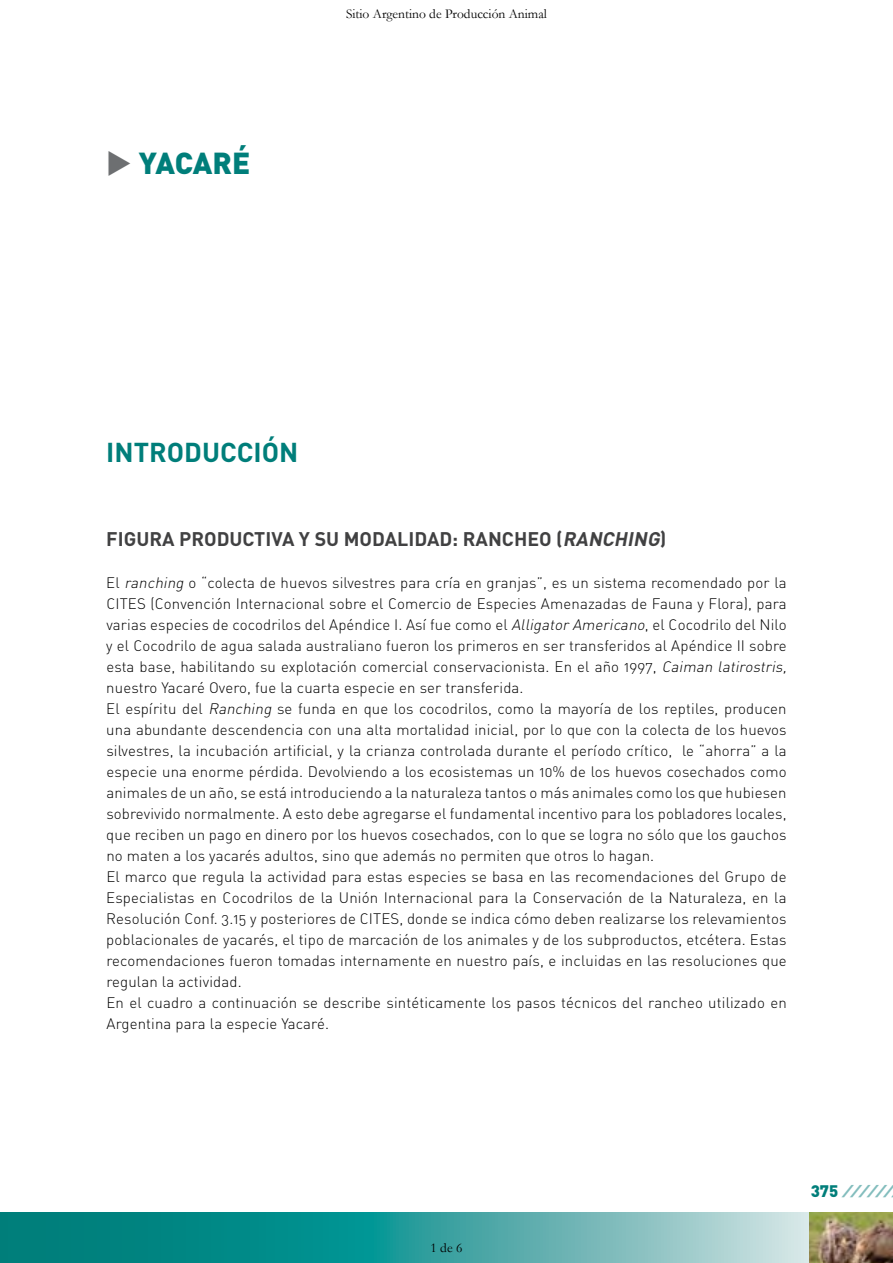
<style>
.page{position:relative;width:893px;height:1263px;background:#fff}
.page>*{position:absolute;margin:0;border:0;box-sizing:border-box;transform-origin:0 0}
.t1{font:900 30px "DIN";color:#007e7a}
.t2{font:700 27px "DIN";color:#007e7a}
.t3{font:700 19.5px "DIN";color:#414142}
.t4{font:italic 900 16.5px "Helvetica Neue";color:#83bdbd}
.t5{font:15px/21px "DIN Light Alternate";letter-spacing:.01em;color:#000}
.t6{font:13.5px "Garamond";color:#000}
.s1{color:#6d6f71}
.s2{font-style:italic}
.s3{font-family:"DIN";font-style:normal;color:#007e7a}
</style>
<div class="page">
<svg style="left:1px;top:1213px;width:809px;height:50px;background:#40a3a1"></svg>
<img style="left:810px;top:1213px;width:83px;height:50px">
<h1 class="t1" style="left:106px;top:143px;width:145px"><span class="s1">◆</span> YACARÉ</h1>
<p class="t6" style="left:346px;top:4px;width:202px">Sitio Argentino de Producción Animal</p>
<h2 class="t2" style="left:106px;top:435px;width:194px">INTRODUCCIÓN</h2>
<h3 class="t3" style="left:106px;top:526px;width:561px">FIGURA PRODUCTIVA Y SU MODALI DAD: RANCHEO (<span class="s2">RANCHING</span>)</h3>
<p class="t5" style="left:106px;top:572px;width:682px">El <span class="s2">ranching</span>o “colecta de huevos silvestres para cría en granjas”, es un sistema recomendado por la<br>CITES</p>
<p class="t5" style="left:106px;top:593px;width:685px;text-indent:44px">(Convención I nternacional sobre el Comercio de Especies Amenazadas de Fauna y Flora), para varias especies de cocodrilos del Apéndice I . Así fue como el <span class="s2">AlligatorAmericano</span>, el Cocodrilo del N ilo y el Cocodrilo de agua salada australiano fueron los primeros en ser transferidos al Apéndice II sobre esta base, habilitando su explotación comercial conservacionista. En el año 1997, <span class="s2">Caiman latirostris, </span>nuestro Yacaré Overo, fue la cuarta especie en ser transferida.<br>El espíritu del <span class="s2">Ranching</span> se funda en que los cocodrilos, como la mayoría de los reptiles, producen una abundante descendencia con una alta mortalidad inicial, por lo que con la colecta de los huevos silvestres, la incubación artificial, y la crianza controlada durante el período crítico, le “ahorra” a la especie una enorme pérdida. Devolviendo a los ecosistemas un 10% de los huevos cosechados como animales de un año, se está introduciendo a la naturaleza tantos o más animales como los que hubiesen sobrevivido normalmente. A esto debe agregarse el fundamental incentivo para los pobladores locales, que reciben un pago en dinero por los huevos cosechados, con lo que se logra no sólo que los gauchos no maten a los yacarés adultos, sino que además no permiten que otros lo hagan.<br>El marco que regula la actividad para estas especies se basa en las recomendaciones del Grupo de Especialistas en Cocodrilos de la U nión I nternacional para la Conservación de la Naturaleza, en la Resolución Conf. 3.15 y posteriores de CITES</p>
<p class="t5" style="left:106px;top:908px;width:682px;text-indent:293px">, donde se indica cómo deben realizarse los relevamientos poblacionales de yacarés, el tipo de marcación de los animales y de los subproductos, etcétera. Estas recomendaciones fueron tomadas internamente en nuestro país, e incluidas en las resoluciones que regulan la actividad.<br>En el cuadro a continuación se describe sintéticamente los pasos técnicos del rancheo utilizado en Argentina para la especie Yacaré.</p>
<p class="t6" style="left:431px;top:1238px;width:33px">1 de 6</p>
<p class="t4" style="left:811px;top:1181px;width:89px"><span class="s3">3 7 5</span> //////</p>
</div>
